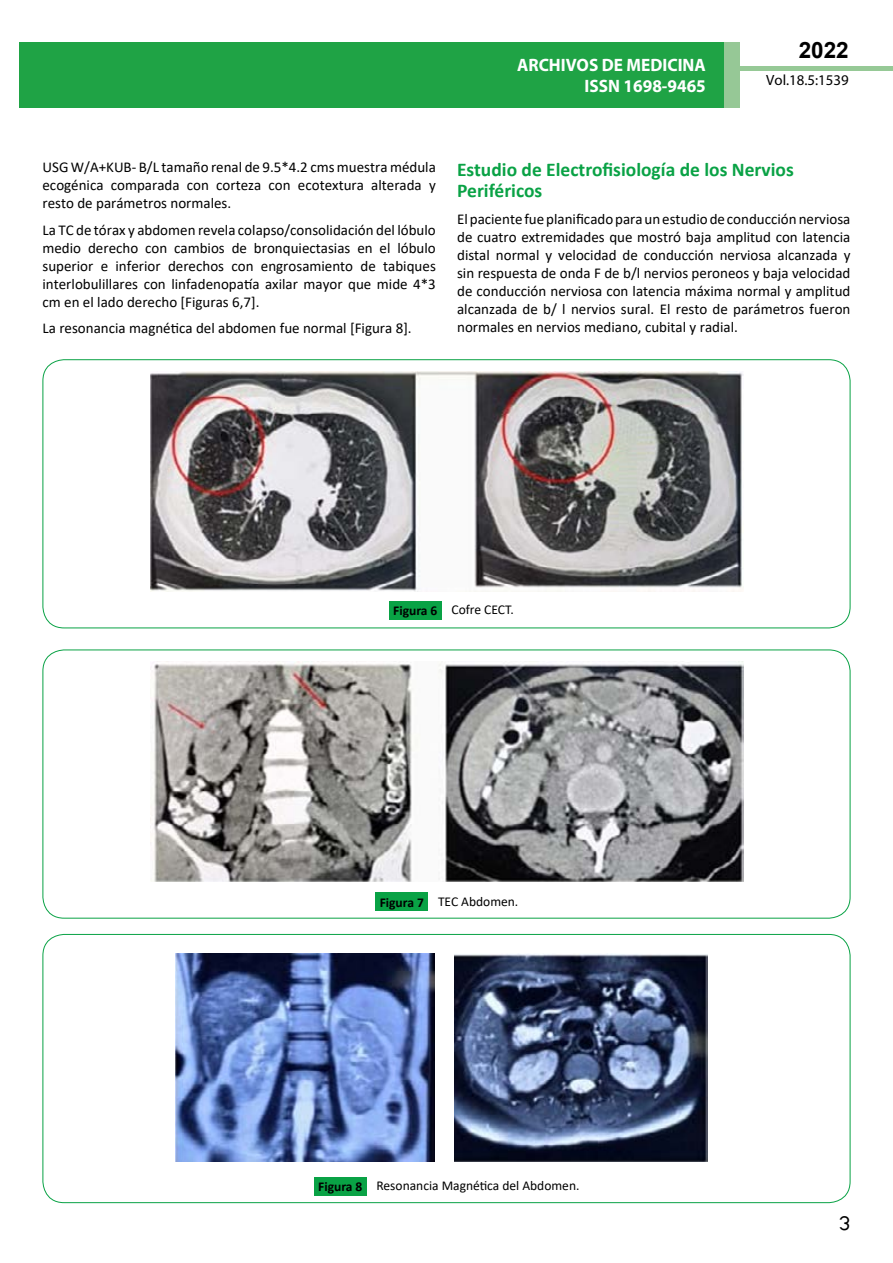
<style>
.page{position:relative;width:893px;height:1263px;background:#fff}
.page>*{position:absolute;margin:0;border:0;box-sizing:border-box;transform-origin:0 0}
.t1{font:25.5px "Tunga";color:#000}
.t2{font:700 22.5px "Arial";color:#000}
.t3{font:700 19.5px/21.5px "Calibri";color:#09a245}
.t4{font:700 18px/21.6px "Myriad Pro";color:#fff;text-align:right;scale:.96 1}
.t5{font:15px/18px "Calibri";color:#000;text-align:justify}
.t6{font:14.85px "Myriad Pro";color:#000}
.t7{font:13.5px "Calibri";color:#000}
.s1{font-weight:700}
</style>
<div class="page">
<div style="left:722px;top:66px;width:171px;height:5px;background:#96c996"></div>
<div style="left:19px;top:42px;width:706px;height:66px;background:#1fa345"></div>
<div style="left:725px;top:42px;width:15px;height:66px;background:#96c896"></div>
<div style="left:389px;top:601px;width:53px;height:18px;background:#09a245"></div>
<img style="left:150px;top:371px;width:593px;height:220px">
<div style="left:375px;top:892px;width:53px;height:19px;background:#09a245"></div>
<img style="left:150px;top:661px;width:593px;height:221px">
<div style="left:314px;top:1177px;width:53px;height:18px;background:#09a245"></div>
<img style="left:176px;top:953px;width:259px;height:208px">
<img style="left:454px;top:953px;width:253px;height:208px">
<p class="t4" style="left:517px;top:53px;width:198px">ARCHIVOS DE MEDICINA<br>ISSN 1698-9465</p>
<h2 class="t2" style="left:799px;top:35px;width:52px">2022</h2>
<p class="t6" style="left:766px;top:71px;width:84px">Vol.18.5:1539</p>
<p class="t5" style="left:43px;top:158px;width:395px">USG W/A+KUB- B/L tamaño renal de 9.5*4.2 cms muestra médula ecogénica comparada con corteza con ecotextura alterada y resto de parámetros normales.</p>
<p class="t5" style="left:43px;top:221px;width:395px">La TC de tórax y abdomen revela colapso/consolidación del lóbulo medio derecho con cambios de bronquiectasias en el lóbulo superior e inferior derechos con engrosamiento de tabiques interlobulillares con linfadenopatía axilar mayor que mide 4*3 cm en el lado derecho [Figuras 6,7].</p>
<p class="t5" style="left:43px;top:319px;width:371px">La resonancia magnética del abdomen fue normal [Figura 8].</p>
<h3 class="t3" style="left:457px;top:158px;width:338px">Estudio de Electrofisiología de los Nervios<br>Periféricos</h3>
<p class="t5" style="left:457px;top:209px;width:395px">El paciente fue planificado para un estudio de conducción nerviosa de cuatro extremidades que mostró baja amplitud con latencia distal normal y velocidad de conducción nerviosa alcanzada y sin respuesta de onda F de b/l nervios peroneos y baja velocidad de conducción nerviosa con latencia máxima normal y amplitud alcanzada de b/ l nervios sural. El resto de parámetros fueron normales en nervios mediano, cubital y radial.</p>
<p class="t7" style="left:393px;top:600px;width:122px"><span class="s1">Figura 6</span> Cofre CECT.</p>
<p class="t7" style="left:380px;top:892px;width:140px"><span class="s1">Figura 7</span> TEC Abdomen.</p>
<p class="t7" style="left:318px;top:1176px;width:263px"><span class="s1">Figura 8</span> Resonancia Magnética del Abdomen.</p>
<h1 class="t1" style="left:839px;top:1206px;width:13px">3</h1>
</div>
